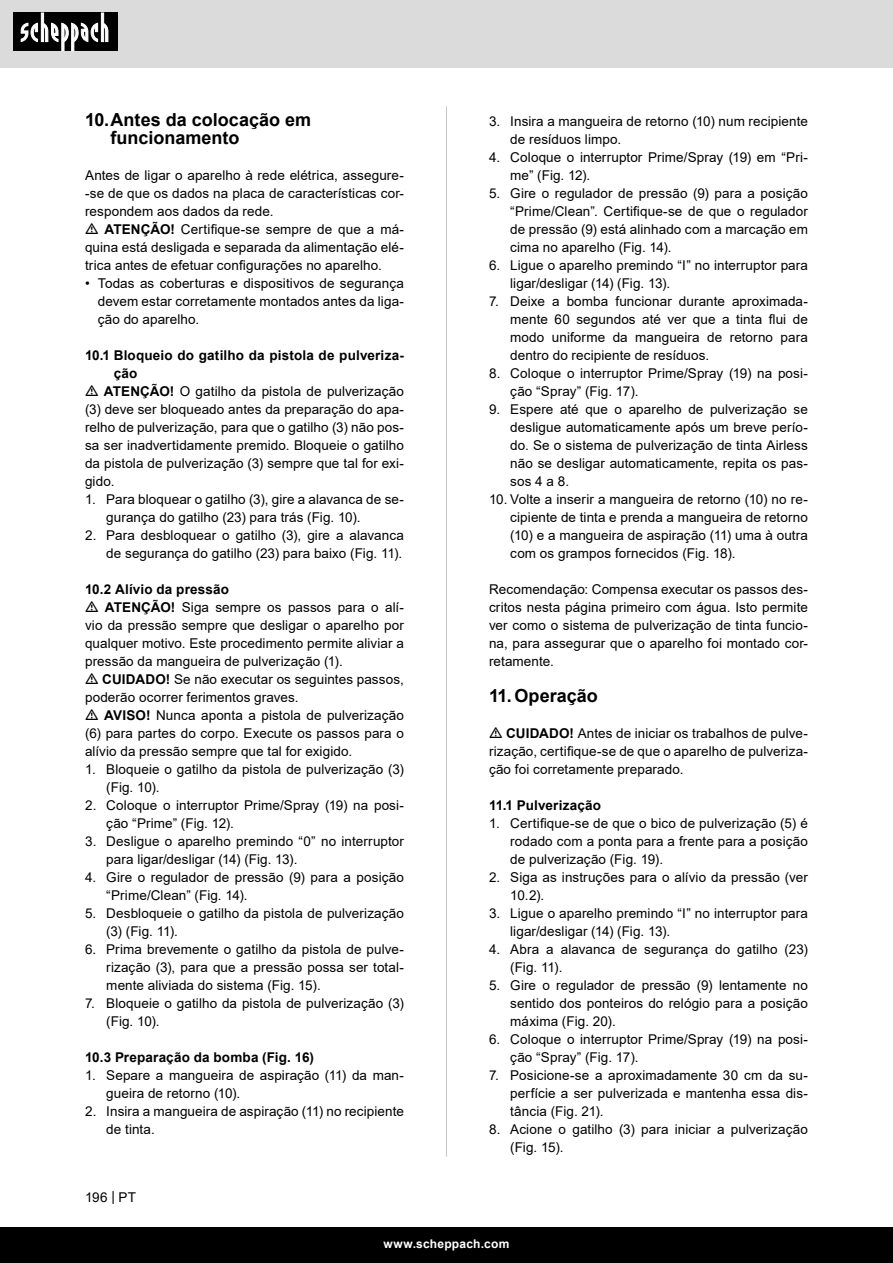
<style>
.page{position:relative;width:893px;height:1263px;background:#fff}
.page>*{position:absolute;margin:0;border:0;box-sizing:border-box;transform-origin:0 0}
.t1{font:700 18px/18px "Arial";color:#000}
.t2{font:13.5px/18px "Arial";letter-spacing:.005em;color:#000}
.t3{font:700 13.5px/18px "Arial";letter-spacing:.015em;color:#000}
.t4{font:700 12px "Arial";letter-spacing:.02em;color:#fff}
.s1{font-weight:700}
</style>
<div class="page">
<div style="left:0;top:0;width:893px;height:67px;background:#dbdbdb"></div>
<div style="left:0;top:1227px;width:893px;height:36px;background:#000"></div>
<div style="left:13px;top:13px;width:105px;height:38px;background:#000"></div>
<svg style="left:21px;top:13px;width:87px;height:38px"></svg>
<hr style="left:446px;top:106px;width:1px;height:1051px;background:#c7c7c7">
<p class="t1" style="left:111px;top:111px;width:202px;text-indent:-26px">10.Antes da colocação em funcionamento</p>
<p class="t2" style="left:85px;top:166px;width:320px;text-align:justify">Antes de ligar o aparelho à rede elétrica, assegure--se de que os dados na placa de características cor&shy;respondem aos dados da rede.</p>
<p class="t2" style="left:85px;top:220px;width:320px;text-align:justify;text-indent:19px"><span class="s1">ATENÇÃO!</span> Certifique-se sempre de que a má&shy;quina está desligada e separada da alimentação elé&shy;trica antes de efetuar configurações no aparelho.</p>
<p class="t2" style="left:98px;top:274px;width:308px;text-align:justify;text-indent:-13px">• Todas as coberturas e dispositivos de segurança devem estar corretamente montados antes da liga&shy;ção do aparelho.</p>
<p class="t3" style="left:114px;top:346px;width:292px;text-indent:-29px">10.1 Bloqueio do gatilho da pistola de pulveriza&shy;ção</p>
<p class="t2" style="left:85px;top:382px;width:320px;text-align:justify;text-indent:19px"><span class="s1">ATENÇÃO!</span> O gatilho da pistola de pulverização (3) deve ser bloqueado antes da preparação do apa&shy;relho de pulverização, para que o gatilho (3) não pos&shy;sa ser inadvertidamente premido. Bloqueie o gatilho da pistola de pulverização (3) sempre que tal for exi&shy;gido.</p>
<p class="t2" style="left:106px;top:490px;width:299px;text-indent:-21px">1. Para bloquear o gatilho (3), gire a alavanca de se&shy;gurança do gatilho (23) para trás (Fig. 10).</p>
<p class="t2" style="left:85px;top:526px;width:320px;text-align:right">2. Para desbloquear o gatilho (3), gire a alavanca de segurança do gatilho (23) para baixo (Fig. 11).</p>
<p class="t3" style="left:85px;top:580px;width:146px">10.2 Alívio da pressão</p>
<p class="t2" style="left:85px;top:598px;width:320px;text-align:justify;text-indent:20px"><span class="s1">ATENÇÃO!</span> Siga sempre os passos para o alí&shy;vio da pressão sempre que desligar o aparelho por qualquer motivo. Este procedimento permite aliviar a pressão da mangueira de pulverização (1).</p>
<p class="t2" style="left:85px;top:670px;width:320px;text-indent:17px"><span class="s1">CUIDADO!</span> Se não executar os seguintes passos, poderão ocorrer ferimentos graves.</p>
<p class="t2" style="left:85px;top:706px;width:320px;text-align:justify;text-indent:19px"><span class="s1">AVISO!</span> Nunca aponta a pistola de pulverização (6) para partes do corpo. Execute os passos para o alívio da pressão sempre que tal for exigido.</p>
<p class="t2" style="left:106px;top:760px;width:299px;text-indent:-21px">1. Bloqueie o gatilho da pistola de pulverização (3) (Fig. 10).</p>
<p class="t2" style="left:106px;top:796px;width:299px;text-indent:-21px">2. Coloque o interruptor Prime/Spray (19) na posi&shy;ção “Prime” (Fig. 12).</p>
<p class="t2" style="left:106px;top:832px;width:299px;text-indent:-21px">3. Desligue o aparelho premindo “0” no interruptor para ligar/desligar (14) (Fig. 13).</p>
<p class="t2" style="left:106px;top:868px;width:299px;text-indent:-21px">4. Gire o regulador de pressão (9) para a posição “Prime/Clean” (Fig. 14).</p>
<p class="t2" style="left:106px;top:904px;width:299px;text-indent:-21px">5. Desbloqueie o gatilho da pistola de pulverização (3) (Fig. 11).</p>
<p class="t2" style="left:106px;top:940px;width:299px;text-align:justify;text-indent:-21px">6. Prima brevemente o gatilho da pistola de pulve&shy;rização (3), para que a pressão possa ser total&shy;mente aliviada do sistema (Fig. 15).</p>
<p class="t2" style="left:106px;top:994px;width:299px;text-indent:-21px">7. Bloqueie o gatilho da pistola de pulverização (3) (Fig. 10).</p>
<p class="t3" style="left:85px;top:1048px;width:230px">10.3 Preparação da bomba (Fig. 16)</p>
<p class="t2" style="left:106px;top:1066px;width:299px;text-indent:-21px">1. Separe a mangueira de aspiração (11) da man&shy;gueira de retorno (10).</p>
<p class="t2" style="left:106px;top:1102px;width:299px;text-indent:-21px">2. Insira a mangueira de aspiração (11) no recipiente de tinta.</p>
<p class="t2" style="left:85px;top:1188px;width:52px">196 | PT</p>
<p class="t2" style="left:510px;top:112px;width:299px;text-indent:-21px">3. Insira a mangueira de retorno (10) num recipiente de resíduos limpo.</p>
<p class="t2" style="left:510px;top:148px;width:299px;text-indent:-21px">4. Coloque o interruptor Prime/Spray (19) em “Pri&shy;me” (Fig. 12).</p>
<p class="t2" style="left:510px;top:184px;width:299px;text-align:justify;text-indent:-21px">5. Gire o regulador de pressão (9) para a posição “Prime/Clean”. Certifique-se de que o regulador de pressão (9) está alinhado com a marcação em cima no aparelho (Fig. 14).</p>
<p class="t2" style="left:510px;top:256px;width:299px;text-indent:-21px">6. Ligue o aparelho premindo “I” no interruptor para ligar/desligar (14) (Fig. 13).</p>
<p class="t2" style="left:510px;top:292px;width:299px;text-align:justify;text-indent:-21px">7. Deixe a bomba funcionar durante aproximada&shy;mente 60 segundos até ver que a tinta flui de modo uniforme da mangueira de retorno para dentro do recipiente de resíduos.</p>
<p class="t2" style="left:510px;top:364px;width:299px;text-indent:-21px">8. Coloque o interruptor Prime/Spray (19) na posi&shy;ção “Spray” (Fig. 17).</p>
<p class="t2" style="left:510px;top:400px;width:299px;text-align:justify;text-indent:-21px">9. Espere até que o aparelho de pulverização se desligue automaticamente após um breve perío&shy;do. Se o sistema de pulverização de tinta Airless não se desligar automaticamente, repita os pas&shy;sos 4 a 8.</p>
<p class="t2" style="left:510px;top:490px;width:299px;text-align:justify;text-indent:-21px">10. Volte a inserir a mangueira de retorno (10) no re&shy;cipiente de tinta e prenda a mangueira de retorno (10) e a mangueira de aspiração (11) uma à outra com os grampos fornecidos (Fig. 18).</p>
<p class="t2" style="left:489px;top:580px;width:320px;text-align:justify">Recomendação: Compensa executar os passos des&shy;critos nesta página primeiro com água. Isto permite ver como o sistema de pulverização de tinta funcio&shy;na, para assegurar que o aparelho foi montado cor&shy;retamente.</p>
<p class="t1" style="left:489px;top:687px;width:110px">11.Operação</p>
<p class="t2" style="left:489px;top:724px;width:320px;text-align:justify;text-indent:17px"><span class="s1">CUIDADO!</span> Antes de iniciar os trabalhos de pulve&shy;rização, certifique-se de que o aparelho de pulveriza&shy;ção foi corretamente preparado.</p>
<p class="t3" style="left:489px;top:796px;width:114px">11.1 Pulverização</p>
<p class="t2" style="left:510px;top:814px;width:299px;text-align:justify;text-indent:-21px">1. Certifique-se de que o bico de pulverização (5) é rodado com a ponta para a frente para a posição de pulverização (Fig. 19).</p>
<p class="t2" style="left:510px;top:868px;width:299px;text-indent:-21px">2. Siga as instruções para o alívio da pressão (ver<br>10.2).</p>
<p class="t2" style="left:510px;top:904px;width:299px;text-indent:-21px">3. Ligue o aparelho premindo “I” no interruptor para ligar/desligar (14) (Fig. 13).</p>
<p class="t2" style="left:510px;top:940px;width:299px;text-indent:-21px">4. Abra a alavanca de segurança do gatilho (23) (Fig. 11).</p>
<p class="t2" style="left:510px;top:976px;width:299px;text-align:justify;text-indent:-21px">5. Gire o regulador de pressão (9) lentamente no sentido dos ponteiros do relógio para a posição máxima (Fig. 20).</p>
<p class="t2" style="left:510px;top:1030px;width:299px;text-indent:-21px">6. Coloque o interruptor Prime/Spray (19) na posi&shy;ção “Spray” (Fig. 17).</p>
<p class="t2" style="left:510px;top:1066px;width:299px;text-align:justify;text-indent:-21px">7. Posicione-se a aproximadamente 30 cm da su&shy;perfície a ser pulverizada e mantenha essa dis&shy;tância (Fig. 21).</p>
<p class="t2" style="left:510px;top:1120px;width:299px;text-indent:-21px">8. Acione o gatilho (3) para iniciar a pulverização (Fig. 15).</p>
<p class="t4" style="left:384px;top:1235px;width:127px">www.scheppach.com</p>
</div>
